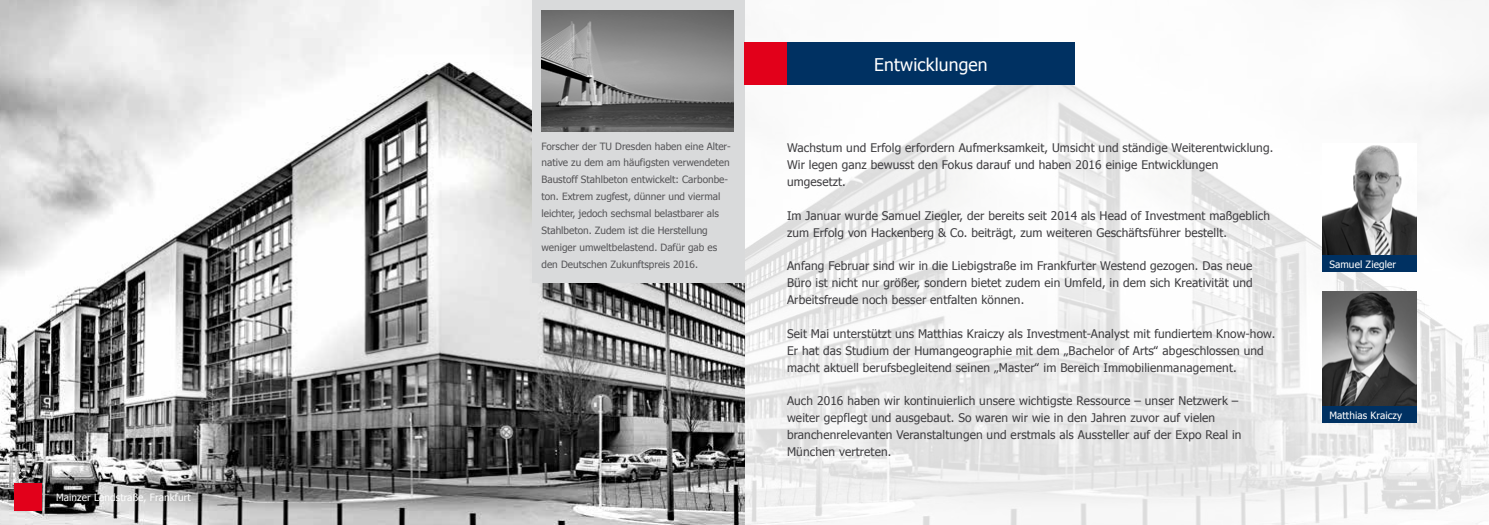
<style>
.page{position:relative;width:1489px;height:525px;background:#fff}
.page>*{position:absolute;margin:0;border:0;box-sizing:border-box;transform-origin:0 0}
.t1{font:17.5px "Tahoma";letter-spacing:.01em;color:#fff}
.t2{font:11.88px/16.9px "Tahoma";letter-spacing:.01em;color:#3e3d40}
.t3{font:10px/16.9px "Tahoma";color:#3e3d40}
.t4{font:10px "Tahoma";letter-spacing:.01em;color:#fff}
</style>
<div class="page">
<img style="left:0;top:0;width:1488px;height:524px">
<div style="left:531px;top:0;width:213px;height:282px;background:#d9dadb"></div>
<div style="left:14px;top:483px;width:28px;height:27px;background:#e2001a"></div>
<div style="left:787px;top:43px;width:287px;height:42px;background:#003162"></div>
<div style="left:744px;top:43px;width:43px;height:42px;background:#e2001a"></div>
<img style="left:1322px;top:291px;width:93px;height:115px">
<div style="left:1322px;top:406px;width:94px;height:17px;background:#003162"></div>
<img style="left:1322px;top:143px;width:94px;height:112px">
<div style="left:1322px;top:255px;width:94px;height:17px;background:#003162"></div>
<img style="left:541px;top:11px;width:192px;height:120px">
<p class="t4" style="left:56px;top:490px;width:136px">Mainzer Landstraße, Frankfurt</p>
<p class="t3" style="left:541px;top:137px;width:191px">Forscher der TU Dresden haben eine Alter&shy;native zu dem am häufigsten verwendeten Baustoff Stahlbeton entwickelt: Carbonbe&shy;ton. Extrem zugfest, dünner und viermal leichter, jedoch sechsmal belastbarer als Stahlbeton. Zudem ist die Herstellung weniger umweltbelastend. Dafür gab es den Deutschen Zukunftspreis 2016.</p>
<h1 class="t1" style="left:874px;top:52px;width:115px">Entwicklungen</h1>
<p class="t2" style="left:787px;top:139px;width:487px">Wachstum und Erfolg erfordern Aufmerksamkeit, Umsicht und ständige Weiterentwicklung.<br>Wir legen ganz bewusst den Fokus darauf und haben 2016 einige Entwicklungen umgesetzt.</p>
<p class="t2" style="left:787px;top:206px;width:484px">Im Januar wurde Samuel Ziegler, der bereits seit 2014 als Head of Investment maßgeblich zum Erfolg von Hackenberg &amp; Co. beiträgt, zum weiteren Geschäftsführer bestellt.</p>
<p class="t2" style="left:787px;top:257px;width:467px;text-align:justify">Anfang Februar sind wir in die Liebigstraße im Frankfurter Westend gezogen. Das neue Büro ist nicht nur größer, sondern bietet zudem ein Umfeld, in dem sich Kreativität und Arbeitsfreude noch besser entfalten können.</p>
<p class="t2" style="left:787px;top:324px;width:490px">Seit Mai unterstützt uns Matthias Kraiczy als Investment-Analyst mit fundiertem Know-how.<br>Er hat das Studium der Humangeographie mit dem „Bachelor of Arts‟ abgeschlossen und macht aktuell berufsbegleitend seinen „Master‟ im Bereich Immobilienmanagement.</p>
<p class="t2" style="left:787px;top:392px;width:456px">Auch 2016 haben wir kontinuierlich unsere wichtigste Ressource – unser Netzwerk – weiter gepflegt und ausgebaut. So waren wir wie in den Jahren zuvor auf vielen branchenrelevanten Veranstaltungen und erstmals als Aussteller auf der Expo Real in München vertreten.</p>
<p class="t4" style="left:1329px;top:257px;width:68px">Samuel Ziegler</p>
<p class="t4" style="left:1329px;top:408px;width:74px">Matthias Kraiczy</p>
</div>
